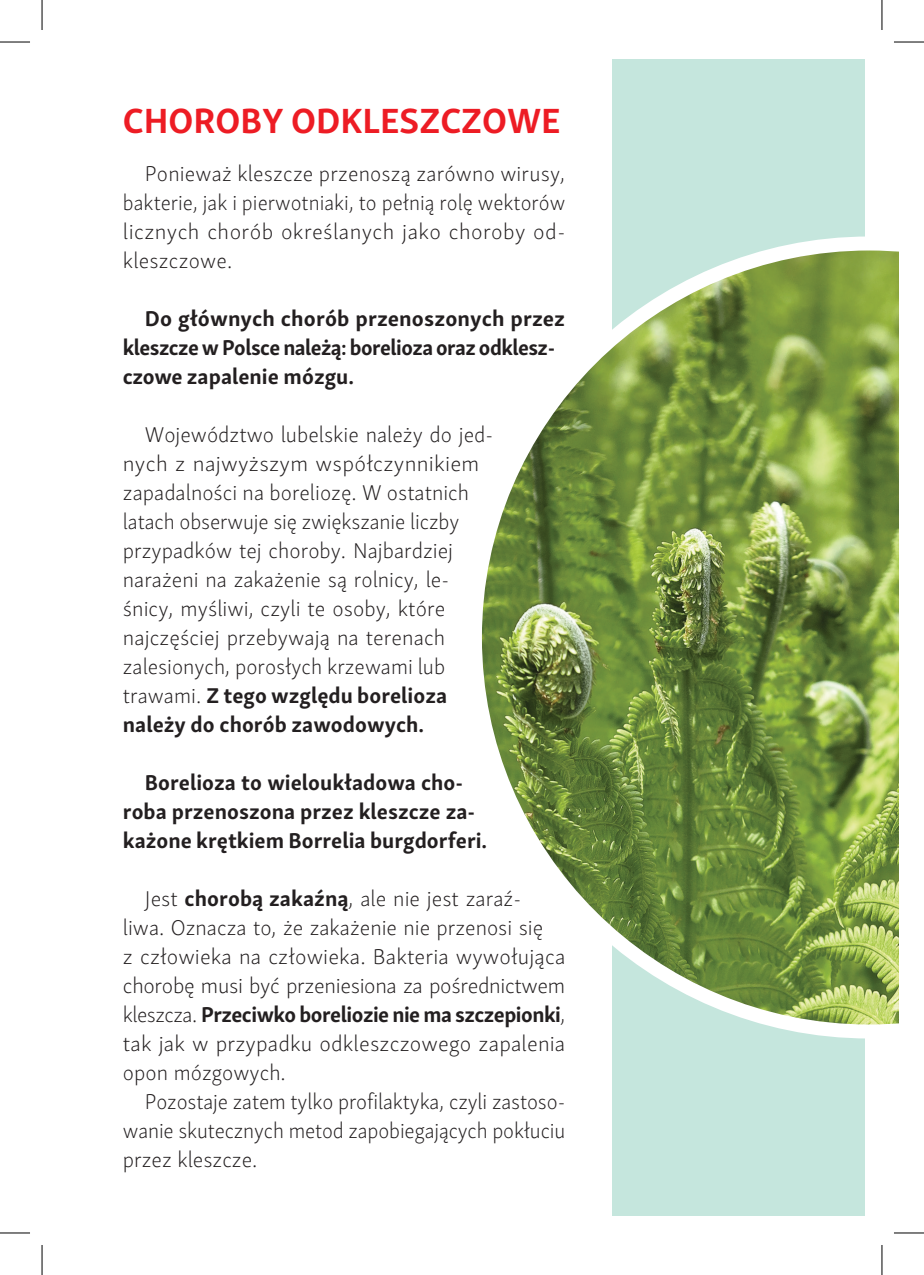
<style>
.page{position:relative;width:924px;height:1275px;background:#fff}
.page>*{position:absolute;margin:0;border:0;box-sizing:border-box;transform-origin:0 0}
._002_Akapit_zwykły{font:700 36px "Skolar Sans Pro";color:#ed1c24}
._002_Akapit_zwykły-2{font:300 22px/29px "Skolar Sans Pro";color:#231f20;text-align:justify}
._002_Akapit_zwykły-3{font:700 22px/29px "Skolar Sans Pro";color:#231f20}
.s1{font-weight:700}
</style>
<div class="page">
<div style="left:612px;top:59px;width:252px;height:1157px;background:#c5e6dd"></div>
<svg style="left:481px;top:236px;width:417px;height:802px"></svg>
<hr style="left:0;top:42px;width:30px;height:1px;background:#000">
<hr style="left:893px;top:42px;width:30px;height:1px;background:#000">
<hr style="left:0;top:1232px;width:30px;height:1px;background:#000">
<hr style="left:893px;top:1232px;width:30px;height:1px;background:#000">
<hr style="left:42px;top:0;width:1px;height:30px;background:#000">
<hr style="left:42px;top:1245px;width:1px;height:30px;background:#000">
<hr style="left:881px;top:0;width:1px;height:30px;background:#000">
<hr style="left:881px;top:1245px;width:1px;height:30px;background:#000">
<p class="_002_Akapit_zwykły" style="left:123px;top:91px;width:439px">CHOROBY ODKLESZCZOWE</p>
<p class="_002_Akapit_zwykły-2" style="left:123px;top:158px;width:444px;text-indent:22px">Ponieważ kleszcze przenoszą zarówno wirusy, bakterie, jak i pierwotniaki, to pełnią rolę wektorów licznych chorób określanych jako choroby od&shy;kleszczowe.</p>
<p class="_002_Akapit_zwykły-3" style="left:123px;top:302px;width:443px;text-indent:22px">Do głównych chorób przenoszonych przez kleszcze w Polsce należą: borelioza oraz odklesz&shy;czowe zapalenie mózgu.</p>
<p class="_002_Akapit_zwykły-2" style="left:123px;top:419px;width:372px;text-align:left;text-indent:22px">Województwo lubelskie należy do jed&shy;nych z najwyższym współczynnikiem zapadalności na boreliozę. W ostatnich latach obserwuje się zwiększanie liczby przypadków tej choroby. Najbardziej narażeni na zakażenie są rolnicy, le&shy;śnicy, myśliwi, czyli te osoby, które najczęściej przebywają na terenach zalesionych, porosłych krzewami lub trawami. <span class="s1">Z tego względu borelioza należy do chorób zawodowych.</span></p>
<p class="_002_Akapit_zwykły-3" style="left:123px;top:766px;width:366px;text-align:center">Borelioza to wieloukładowa cho&shy;roba przenoszona przez kleszcze za&shy;każone krętkiem Borrelia burgdorferi.</p>
<p class="_002_Akapit_zwykły-2" style="left:123px;top:883px;width:444px;text-align:left;text-indent:22px">Jest <span class="s1">chorobą zakaźną</span>, ale nie jest zaraź&shy;liwa. Oznacza to, że zakażenie nie przenosi się<br>z człowieka na człowieka. Bakteria wywołująca chorobę musi być przeniesiona za pośrednictwem kleszcza. <span class="s1">Przeciwko boreliozie nie ma szczepionki</span>, tak jak w przypadku odkleszczowego zapalenia opon mózgowych.</p>
<p class="_002_Akapit_zwykły-2" style="left:123px;top:1086px;width:444px;text-indent:22px">Pozostaje zatem tylko profilaktyka, czyli zastoso&shy;wanie skutecznych metod zapobiegających pokłuciu przez kleszcze.</p>
</div>
